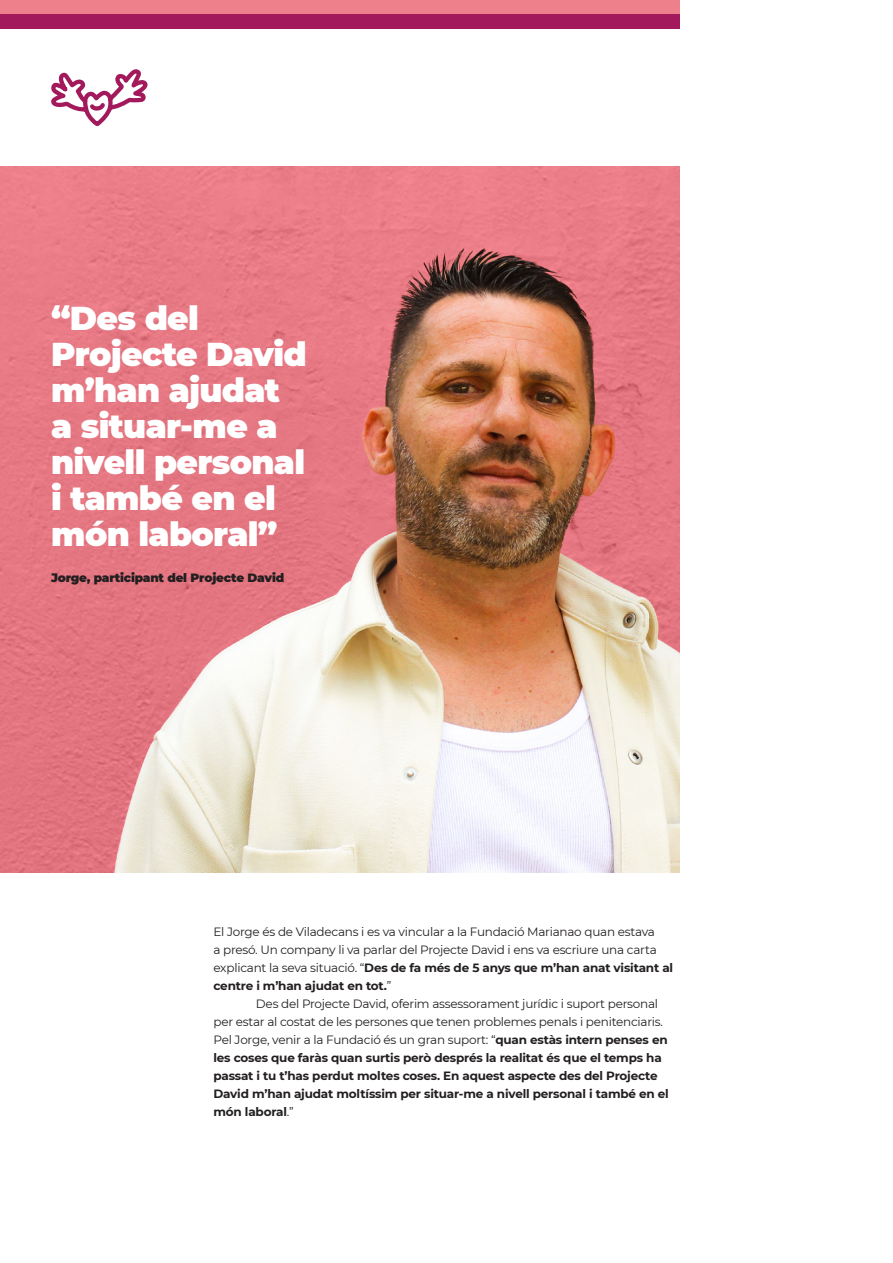
<style>
.page{position:relative;width:893px;height:1263px;background:#fff}
.page>*{position:absolute;margin:0;border:0;box-sizing:border-box;transform-origin:0 0}
.t1{font:900 33px/36px "Montserrat";letter-spacing:-.02em;color:#fff}
.t2{font:700 12px/18px "Montserrat";letter-spacing:-.015em;color:#231f20}
.t3{font:12px/18px "Montserrat";letter-spacing:-.02em;color:#231f20}
.t4{font:900 12px "Montserrat";letter-spacing:-.015em;color:#231f20}
.s1{font-weight:700}
.s2{font-weight:400}
</style>
<div class="page">
<img style="left:0;top:166px;width:679px;height:706px">
<div style="left:0;top:0;width:679px;height:14px;background:#ed808a"></div>
<div style="left:0;top:14px;width:679px;height:14px;background:#a31a5c"></div>
<svg style="left:51px;top:69px;width:97px;height:58px"></svg>
<h1 class="t1" style="left:51px;top:299px;width:257px">“Des del<br>Projecte David m’han ajudat a situar-me a nivell personal i també en el món laboral”</h1>
<p class="t4" style="left:51px;top:569px;width:235px">Jorge, participant del Projecte David</p>
<p class="t3" style="left:213px;top:922px;width:461px">El Jorge és de Viladecans i es va vincular a la Fundació Marianao quan estava<br>a presó. Un company li va parlar del Projecte David i ens va escriure una carta explicant la seva situació. “<span class="s1">Des de fa més de 5 anys que m’han anat visitant al centre i m’han ajudat en tot.</span>”</p>
<p class="t2" style="left:213px;top:994px;width:457px;text-indent:43px"><span class="s2">Des del Projecte David, oferim assessorament jurídic i suport personal per estar al costat de les persones que tenen problemes penals i penitenciaris.<br>Pel Jorge, venir a la Fundació és un gran suport: “</span>quan estàs intern penses en les coses que faràs quan surtis però després la realitat és que el temps ha passat i tu t’has perdut moltes coses. En aquest aspecte des del Projecte David m’han ajudat moltíssim per situar-me a nivell personal i també en el món laboral<span class="s2">.”</span></p>
</div>
